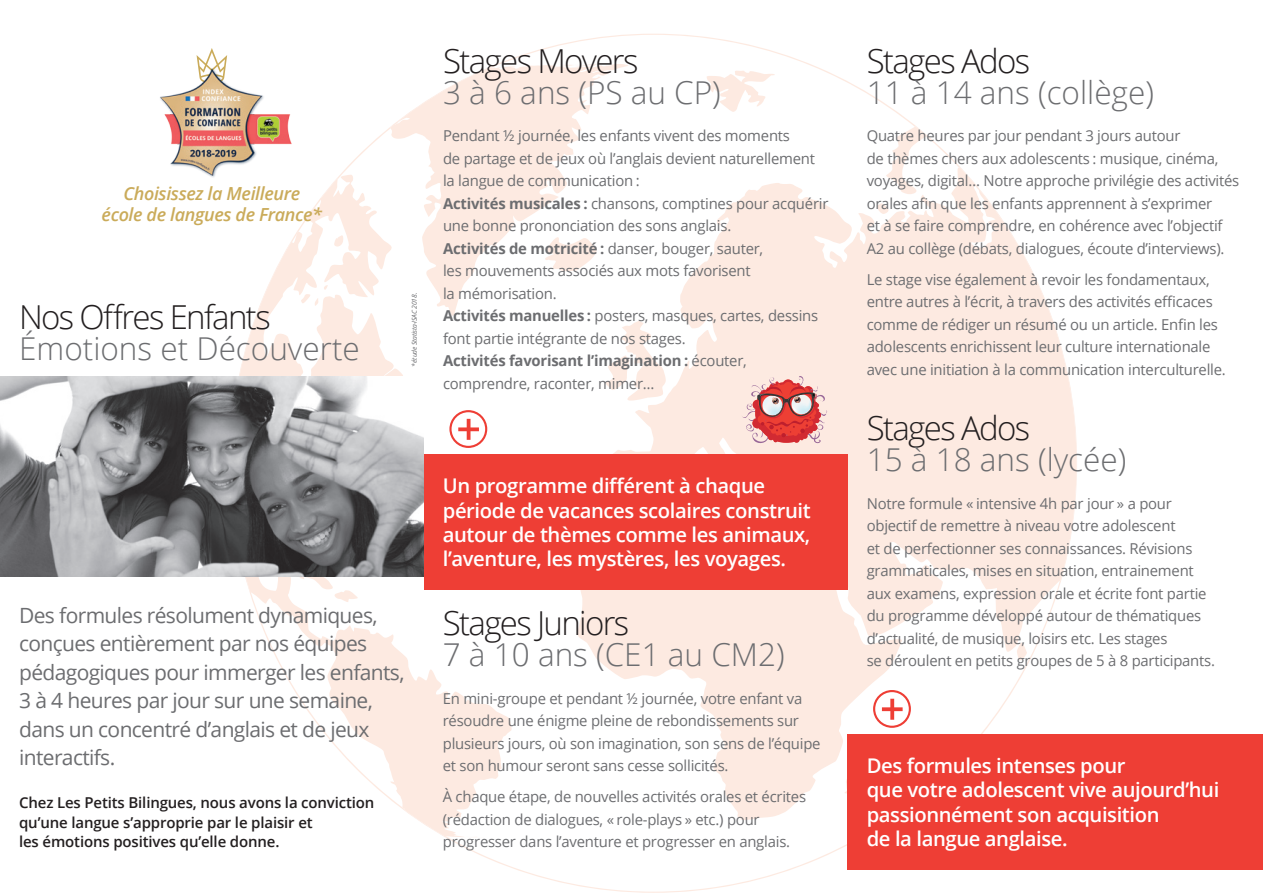
<style>
.page{position:relative;width:1263px;height:893px;background:#fff}
.page>*{position:absolute;margin:0;border:0;box-sizing:border-box;transform-origin:0 0}
.t1{font:300 33px "Open Sans";letter-spacing:-.05em;color:#231f20}
.t2{font:300 31.5px "Open Sans";color:#6c6d70}
.t3{font:21px/28.5px "Open Sans";letter-spacing:-.03em;color:#6c6d70}
.t4{font:600 20.25px/24.3px "Open Sans";letter-spacing:-.02em;color:#fff}
.t5{font:italic 600 18px/21.6px "Open Sans";letter-spacing:-.02em;color:#caab5a;text-align:center}
.t6{font:15px/22.5px "Open Sans";letter-spacing:-.015em;color:#6c6d70}
.t7{font:600 15px/19.5px "Open Sans";letter-spacing:-.01em;color:#231f20}
.t8{font:italic 6.75px "Open Sans";letter-spacing:-.025em;color:#6c6d70}
.s1{font-weight:700}
</style>
<div class="page">
<svg style="left:707px;top:71px;width:68px;height:41px"></svg>
<svg style="left:577px;top:167px;width:499px;height:653px;fill:#fdeae1"></svg>
<svg style="left:1016px;top:642px;width:11px;height:18px"></svg>
<svg style="left:843px;top:741px;width:4px;height:53px"></svg>
<svg style="left:231px;top:175px;width:281px;height:662px"></svg>
<svg style="left:885px;top:126px;width:42px;height:68px"></svg>
<svg style="left:390px;top:64px;width:239px;height:252px"></svg>
<svg style="left:556px;top:64px;width:45px;height:4px"></svg>
<img style="left:0;top:377px;width:424px;height:200px">
<svg style="left:742px;top:373px;width:86px;height:73px;background:#e29795"></svg>
<div style="left:847px;top:734px;width:416px;height:135px;background:#ee3e35"></div>
<div style="left:424px;top:454px;width:423px;height:136px;background:#ee3e35"></div>
<svg style="left:873px;top:690px;width:38px;height:38px"></svg>
<svg style="left:449px;top:410px;width:38px;height:38px"></svg>
<svg style="left:197px;top:48px;width:30px;height:19px"></svg>
<img style="left:160px;top:67px;width:135px;height:112px">
<p class="t5" style="left:102px;top:182px;width:222px">Choisissez la Meilleure école de langues de France*</p>
<h1 class="t1" style="left:19px;top:294px;width:253px">Nos Offres Enfants</h1>
<h2 class="t2" style="left:19px;top:327px;width:342px">Émotions et Découverte</h2>
<p class="t8" style="left:410px;top:367px;width:76px;rotate:-90deg">* étude Statista-ISAC 2018.</p>
<h1 class="t1" style="left:443px;top:39px;width:197px">Stages Movers</h1>
<h2 class="t2" style="left:443px;top:71px;width:279px">3 à 6 ans (PS au CP)</h2>
<p class="t6" style="left:443px;top:124px;width:387px">Pendant ½ journée, les enfants vivent des moments<br>de partage et de jeux où l’anglais devient naturellement la langue de communication :<br><span class="s1">Activités musicales :</span> chansons, comptines pour acquérir une bonne prononciation des sons anglais.<br><span class="s1">Activités de motricité :</span> danser, bouger, sauter,<br>les mouvements associés aux mots favorisent<br>la mémorisation.<br><span class="s1">Activités manuelles :</span> posters, masques, cartes, dessins font partie intégrante de nos stages.<br><span class="s1">Activités favorisant l’imagination :</span> écouter, comprendre, raconter, mimer…</p>
<h3 class="t3" style="left:19px;top:600px;width:387px">Des formules résolument dynamiques, conçues entièrement par nos équipes pédagogiques pour immerger les enfants, 3 à 4 heures par jour sur une semaine, dans un concentré d’anglais et de jeux interactifs.</h3>
<p class="t7" style="left:19px;top:792px;width:357px">Chez Les Petits Bilingues, nous avons la conviction qu’une langue s’approprie par le plaisir et<br>les émotions positives qu’elle donne.</p>
<h3 class="t4" style="left:443px;top:473px;width:369px">Un programme différent à chaque période de vacances scolaires construit autour de thèmes comme les animaux, l’aventure, les mystères, les voyages.</h3>
<h1 class="t1" style="left:443px;top:601px;width:188px">Stages Juniors</h1>
<h2 class="t2" style="left:443px;top:633px;width:343px">7 à 10 ans (CE1 au CM2)</h2>
<p class="t6" style="left:443px;top:686px;width:379px">En mini-groupe et pendant ½ journée, votre enfant va résoudre une énigme pleine de rebondissements sur plusieurs jours, où son imagination, son sens de l’équipe et son humour seront sans cesse sollicités.</p>
<p class="t6" style="left:443px;top:785px;width:365px">À chaque étape, de nouvelles activités orales et écrites (rédaction de dialogues, « role-plays » etc.) pour progresser dans l’aventure et progresser en anglais.</p>
<h1 class="t1" style="left:867px;top:39px;width:165px">Stages Ados</h1>
<h2 class="t2" style="left:867px;top:71px;width:289px">11 à 14 ans (collège)</h2>
<p class="t6" style="left:867px;top:124px;width:374px">Quatre heures par jour pendant 3 jours autour<br>de thèmes chers aux adolescents : musique, cinéma, voyages, digital… Notre approche privilégie des activités orales afin que les enfants apprennent à s’exprimer<br>et à se faire comprendre, en cohérence avec l’objectif A2 au collège (débats, dialogues, écoute d’interviews).</p>
<p class="t6" style="left:867px;top:268px;width:361px">Le stage vise également à revoir les fondamentaux, entre autres à l’écrit, à travers des activités efficaces comme de rédiger un résumé ou un article. Enfin les adolescents enrichissent leur culture internationale avec une initiation à la communication interculturelle.</p>
<h1 class="t1" style="left:867px;top:406px;width:165px">Stages Ados</h1>
<h2 class="t2" style="left:867px;top:438px;width:261px">15 à 18 ans (lycée)</h2>
<p class="t6" style="left:867px;top:491px;width:350px">Notre formule « intensive 4h par jour » a pour objectif de remettre à niveau votre adolescent<br>et de perfectionner ses connaissances. Révisions grammaticales, mises en situation, entrainement aux examens, expression orale et écrite font partie du programme développé autour de thématiques d’actualité, de musique, loisirs etc. Les stages<br>se déroulent en petits groupes de 5 à 8 participants.</p>
<h3 class="t4" style="left:867px;top:753px;width:354px">Des formules intenses pour<br>que votre adolescent vive aujourd’hui passionnément son acquisition<br>de la langue anglaise.</h3>
</div>
